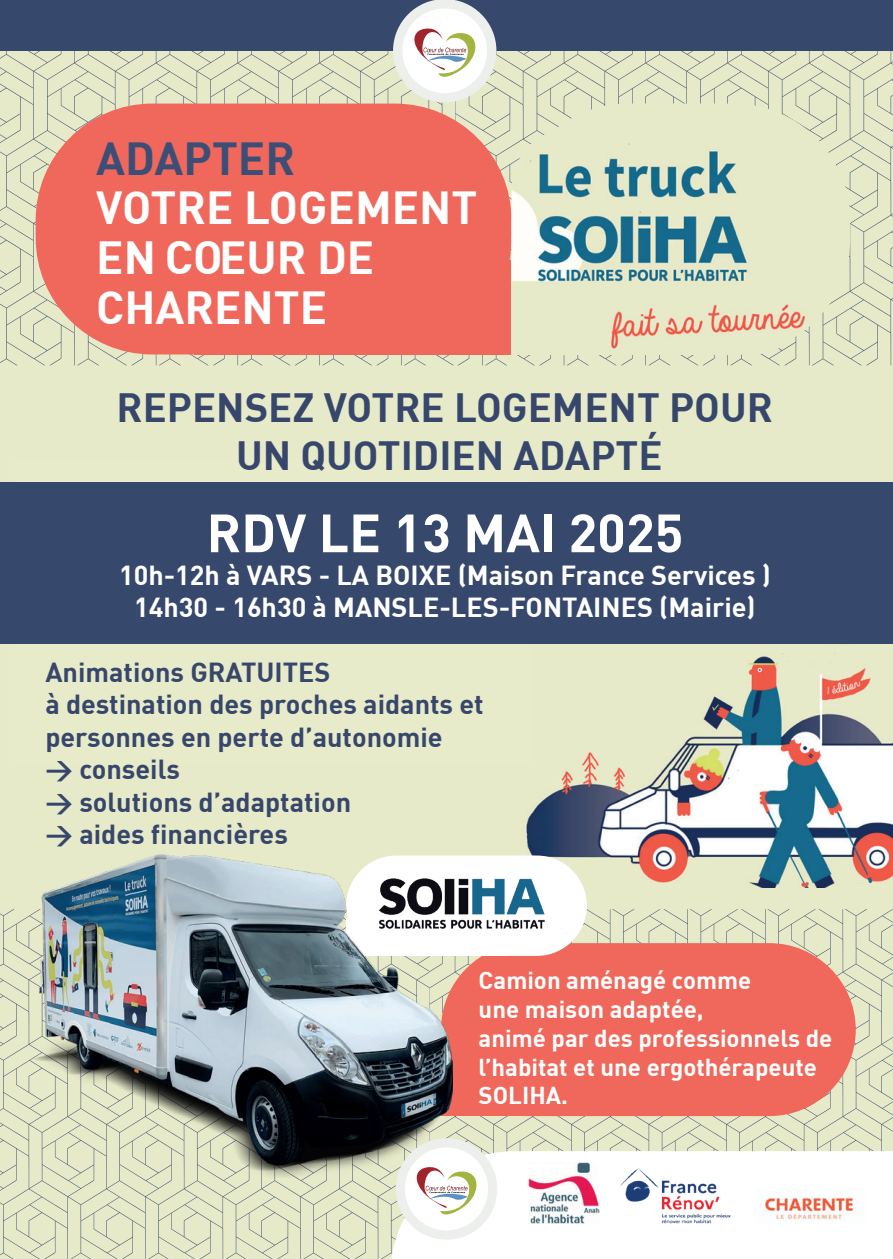
<style>
.page{position:relative;width:893px;height:1259px;background:#e7eac9}
.page>*{position:absolute;margin:0;border:0;box-sizing:border-box;transform-origin:0 0}
.t1{font:700 53.1px "DIN";color:#fff}
.t2{font:700 45.3px/49.8px "DIN";color:#fff}
.t3{font:700 45.3px "DIN";color:#3d4e76}
.t4{font:700 39.9px/48px "DIN";color:#37476c;text-align:center}
.t5{font:700 27px/32.4px "DIN";color:#37476c}
.t6{font:700 27px/32.4px "DIN";color:#fff;text-align:center}
.t7{font:700 24px/28.8px "DIN";color:#fff}
.s1{font-size:45.9px}
</style>
<div class="page">
<svg style="left:0;top:909px;width:390px;height:350px"></svg>
<svg style="left:452px;top:909px;width:441px;height:242px"></svg>
<div style="left:390px;top:1151px;width:503px;height:108px;background:#fff"></div>
<div style="left:396px;top:1138px;width:101px;height:101px;background:#edefed;border-radius:50%"></div>
<div style="left:405px;top:1147px;width:83px;height:83px;background:#fff;border-radius:50%"></div>
<svg style="left:412px;top:1171px;width:69px;height:49px"></svg>
<img style="left:528px;top:1162px;width:72px;height:61px">
<img style="left:755px;top:1187px;width:109px;height:36px">
<img style="left:621px;top:1168px;width:114px;height:56px">
<img style="left:0;top:643px;width:893px;height:244px">
<div style="left:15px;top:458px;width:514px;height:307px;background:#e7ebca"></div>
<div style="left:441px;top:943px;width:415px;height:173px;background:#ef685b;border-radius:86px"></div>
<div style="left:441px;top:1050px;width:276px;height:66px;background:#ef685b"></div>
<div style="left:0;top:482px;width:893px;height:161px;background:#37486d"></div>
<svg style="left:0;top:51px;width:455px;height:314px"></svg>
<svg style="left:455px;top:51px;width:438px;height:314px"></svg>
<div style="left:0;top:0;width:893px;height:51px;background:#37486d"></div>
<div style="left:393px;top:0;width:103px;height:102px;background:#edefed;border-radius:50%"></div>
<div style="left:402px;top:8px;width:85px;height:85px;background:#fff;border-radius:50%"></div>
<svg style="left:409px;top:26px;width:71px;height:57px"></svg>
<div style="left:36px;top:104px;width:475px;height:250px;background:#ef685b;border-radius:117px"></div>
<div style="left:194px;top:260px;width:317px;height:94px;background:#ef685b"></div>
<div style="left:511px;top:104px;width:339px;height:250px;background:#e7eac9;border-radius:117px"></div>
<img style="left:511px;top:128px;width:301px;height:226px">
<div style="left:346px;top:855px;width:241px;height:101px;background:#fff;border-radius:50px"></div>
<img style="left:452px;top:878px;width:92px;height:50px">
<img style="left:29px;top:837px;width:423px;height:340px">
<h2 class="t3" style="left:96px;top:129px;width:200px">ADAPTER</h2>
<h2 class="t2" style="left:96px;top:181px;width:383px">VOTRE LOGEMENT<br>EN <span class="s1">CO</span>EUR DE<br>CHARENTE</h2>
<h3 class="t4" style="left:116px;top:382px;width:658px">REPENSEZ VOTRE LOGEMENT POUR<br>UN QUOTIDIEN ADAPTÉ</h3>
<h1 class="t1" style="left:207px;top:498px;width:478px">RDV LE 13 MAI 2025</h1>
<p class="t6" style="left:119px;top:557px;width:653px">10h-12h à VARS - LA BOIXE (Maison France Services )<br>14h30 - 16h30 à MANSLE-LES-FONTAINES (Mairie)</p>
<p class="t5" style="left:45px;top:655px;width:440px">Animations GRATUITES<br>à destination des proches aidants et personnes en perte d’autonomie<br>&gt; conseils<br>&gt; solutions d’adaptation<br>&gt; aides financières</p>
<p class="t7" style="left:479px;top:965px;width:355px">Camion aménagé comme<br>une maison adaptée,<br>animé par des professionnels de l’habitat et une ergothérapeute<br>SOLIHA.</p>
</div>
